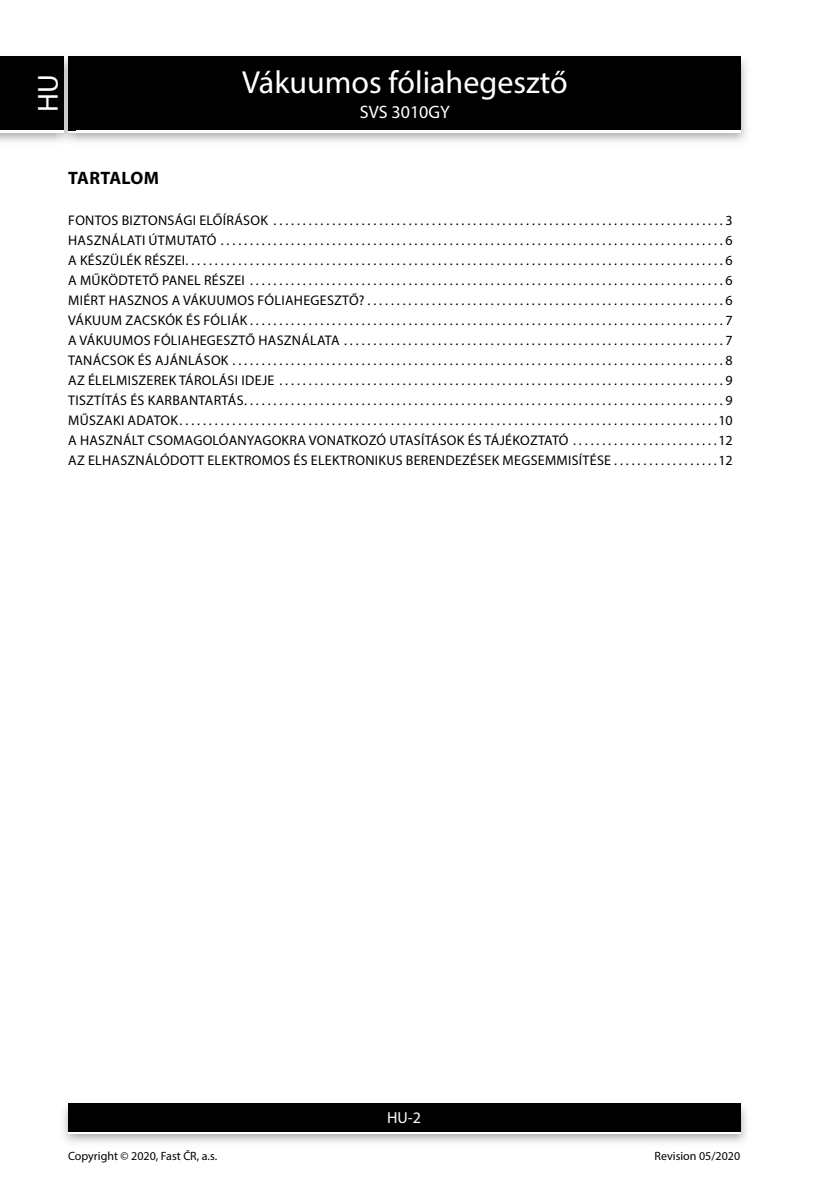
<style>
.page{position:relative;width:840px;height:1191px;background:#fff}
.page>*{position:absolute;margin:0;border:0;box-sizing:border-box;transform-origin:0 0}
.t1{font:32px "Myriad Pro";color:#fff}
.t2{font:29px "Myriad Pro";color:#fff}
.t3{font:18px "Myriad Pro";color:#fff}
.t4{font:700 18px "Myriad Pro";letter-spacing:.02em;color:#000}
.t5{font:16px "Myriad Pro";color:#fff}
.t6{font:14px "Myriad Pro";letter-spacing:.02em;color:#000}
.t7{font:12px "Myriad Pro";color:#000}
</style>
<div class="page">
<img style="left:0;top:56px;width:747px;height:86px">
<div style="left:68px;top:59px;width:672px;height:74px;background:#fff"></div>
<div style="left:68px;top:57px;width:672px;height:73px;background:#000"></div>
<img style="left:63px;top:1103px;width:684px;height:40px">
<div style="left:68px;top:1106px;width:672px;height:28px;background:linear-gradient(to right,#fff,#fff)"></div>
<div style="left:68px;top:1103px;width:672px;height:28px;background:#000"></div>
<img style="left:57px;top:56px;width:18px;height:86px">
<img style="left:68px;top:130px;width:7px;height:3px">
<svg style="left:68px;top:57px;width:7px;height:2px"></svg>
<img style="left:68px;top:59px;width:7px;height:71px">
<div style="left:0;top:59px;width:64px;height:74px;background:#fff"></div>
<div style="left:0;top:57px;width:64px;height:73px;background:#000"></div>
<h2 class="t2" style="left:30px;top:112px;width:39px;rotate:-90deg">HU</h2>
<h1 class="t1" style="left:242px;top:62px;width:327px">Vákuumos fóliahegesztő</h1>
<p class="t3" style="left:360px;top:101px;width:91px">SVS 3010GY</p>
<p class="t4" style="left:68px;top:166px;width:92px">TARTALOM</p>
<p class="t6" style="left:68px;top:212px;width:207px">FONTOS BIZTONSÁGI ELŐÍRÁSOK ..............................................................................</p>
<p class="t6" style="left:725px;top:212px;width:9px">3</p>
<p class="t6" style="left:68px;top:232px;width:154px">HASZNÁLATI ÚTMUTATÓ.......................................................................................</p>
<p class="t6" style="left:725px;top:232px;width:9px">6</p>
<p class="t6" style="left:68px;top:252px;width:122px">A KÉSZÜLÉK RÉSZEI.............................................................................................</p>
<p class="t6" style="left:725px;top:252px;width:9px">6</p>
<p class="t6" style="left:68px;top:272px;width:183px">A MŰKÖDTETŐ PANEL RÉSZEI..................................................................................</p>
<p class="t6" style="left:725px;top:272px;width:9px">6</p>
<p class="t6" style="left:68px;top:292px;width:300px">MIÉRT HASZNOS A VÁKUUMOS FÓLIAHEGESZTŐ?..............................................................</p>
<p class="t6" style="left:725px;top:292px;width:9px">6</p>
<p class="t6" style="left:68px;top:312px;width:184px">VÁKUUM ZACSKÓK ÉS FÓLIÁK..................................................................................</p>
<p class="t6" style="left:725px;top:312px;width:9px">7</p>
<p class="t6" style="left:68px;top:332px;width:277px">A VÁKUUMOS FÓLIAHEGESZTŐ HASZNÁLATA..................................................................</p>
<p class="t6" style="left:725px;top:332px;width:9px">7</p>
<p class="t6" style="left:68px;top:352px;width:166px">TANÁCSOK ÉS AJÁNLÁSOK.....................................................................................</p>
<p class="t6" style="left:725px;top:352px;width:9px">8</p>
<p class="t6" style="left:68px;top:372px;width:212px">AZ ÉLELMISZEREK TÁROLÁSI IDEJE.............................................................................</p>
<p class="t6" style="left:725px;top:372px;width:9px">9</p>
<p class="t6" style="left:68px;top:392px;width:180px">TISZTÍTÁS ÉS KARBANTARTÁS...................................................................................</p>
<p class="t6" style="left:725px;top:392px;width:9px">9</p>
<p class="t6" style="left:68px;top:412px;width:114px">MŰSZAKI ADATOK............................................................................................</p>
<p class="t6" style="left:718px;top:412px;width:16px">10</p>
<p class="t6" style="left:68px;top:432px;width:506px">A HASZNÁLT CSOMAGOLÓANYAGOKRA VONATKOZÓ UTASÍTÁSOK ÉS TÁJÉKOZTATÓ.........................</p>
<p class="t6" style="left:718px;top:432px;width:16px">12</p>
<p class="t6" style="left:68px;top:452px;width:547px">AZ ELHASZNÁLÓDOTT ELEKTROMOS ÉS ELEKTRONIKUS BERENDEZÉSEK MEGSEMMISÍTÉSE..................</p>
<p class="t6" style="left:718px;top:452px;width:16px">12</p>
<p class="t5" style="left:387px;top:1108px;width:35px">HU-2</p>
<p class="t7" style="left:68px;top:1148px;width:150px">Copyright © 2020, Fast ČR, a.s.</p>
<p class="t7" style="left:654px;top:1148px;width:87px">Revision 05/2020</p>
</div>
